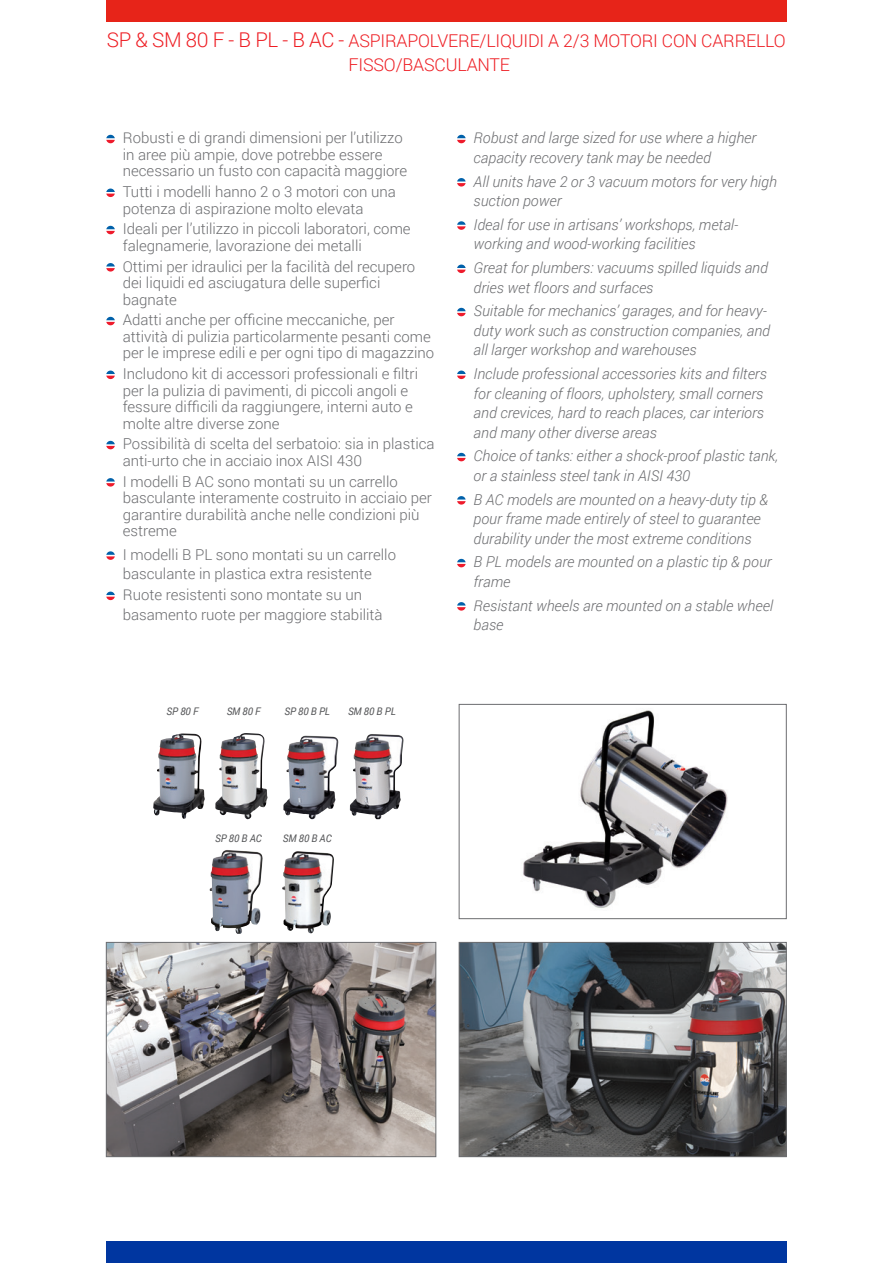
<style>
.page{position:relative;width:893px;height:1263px;background:#fff}
.page>*{position:absolute;margin:0;border:0;box-sizing:border-box;transform-origin:0 0}
.RIFERIMENTO_CAPITOLO{font:300 17.7px/24.5px "Roboto";letter-spacing:-.01em;color:#ee1d23}
.t1{font:300 15px/16.5px "Roboto";color:#6c6d70}
.t2{font:italic 300 15px/19.5px "Roboto";color:#6c6d70}
.t3{font:italic 10.5px "Roboto";letter-spacing:-.01em;color:#57585a;scale:.95 1}
.s1{font-size:20.4px}
</style>
<div class="page">
<div style="left:106px;top:0;width:681px;height:21px;background:#e72419"></div>
<div style="left:106px;top:1242px;width:681px;height:21px;background:#0036a0"></div>
<svg style="left:106px;top:135px;width:9px;height:8px"></svg>
<svg style="left:106px;top:189px;width:9px;height:8px"></svg>
<svg style="left:106px;top:226px;width:9px;height:8px"></svg>
<svg style="left:106px;top:263px;width:9px;height:9px"></svg>
<svg style="left:106px;top:317px;width:9px;height:8px"></svg>
<svg style="left:106px;top:371px;width:9px;height:8px"></svg>
<svg style="left:106px;top:441px;width:9px;height:8px"></svg>
<svg style="left:106px;top:478px;width:9px;height:9px"></svg>
<svg style="left:106px;top:551px;width:9px;height:9px"></svg>
<svg style="left:106px;top:592px;width:9px;height:8px"></svg>
<svg style="left:457px;top:135px;width:9px;height:8px"></svg>
<svg style="left:457px;top:178px;width:9px;height:9px"></svg>
<svg style="left:457px;top:221px;width:9px;height:9px"></svg>
<svg style="left:457px;top:265px;width:9px;height:8px"></svg>
<svg style="left:457px;top:308px;width:9px;height:8px"></svg>
<svg style="left:457px;top:371px;width:9px;height:8px"></svg>
<svg style="left:457px;top:453px;width:9px;height:8px"></svg>
<svg style="left:457px;top:496px;width:9px;height:9px"></svg>
<svg style="left:457px;top:559px;width:9px;height:8px"></svg>
<svg style="left:457px;top:602px;width:9px;height:9px"></svg>
<img style="left:108px;top:944px;width:326px;height:211px">
<div style="left:106px;top:942px;width:330px;height:215px;border:1px solid #6c6d70"></div>
<img style="left:523px;top:710px;width:205px;height:198px">
<div style="left:459px;top:704px;width:328px;height:215px;border:1px solid #6c6d70"></div>
<img style="left:461px;top:944px;width:324px;height:211px">
<div style="left:459px;top:942px;width:328px;height:215px;border:1px solid #6c6d70"></div>
<img style="left:215px;top:733px;width:53px;height:86px">
<img style="left:283px;top:735px;width:55px;height:84px">
<img style="left:350px;top:734px;width:54px;height:85px">
<img style="left:210px;top:850px;width:53px;height:84px">
<img style="left:282px;top:851px;width:52px;height:82px">
<img style="left:153px;top:733px;width:52px;height:86px">
<p class="RIFERIMENTO_CAPITOLO" style="left:348px;top:28px;width:439px;text-indent:-242px"><span class="s1">SP &amp; SM 80 F - B PL - B AC -</span> ASPIRAPOLVERE/LIQUIDI A 2/3 MOTORI CON CARRELLO<br>FISSO/BASCULANTE</p>
<p class="t1" style="left:123px;top:129px;width:286px">Robusti e di grandi dimensioni per l’utilizzo in aree più ampie, dove potrebbe essere necessario un fusto con capacità maggiore</p>
<p class="t1" style="left:123px;top:183px;width:275px">Tutti i modelli hanno 2 o 3 motori con una potenza di aspirazione molto elevata</p>
<p class="t1" style="left:123px;top:220px;width:289px">Ideali per l’utilizzo in piccoli laboratori, come falegnamerie, lavorazione dei metalli</p>
<p class="t1" style="left:123px;top:257px;width:294px">Ottimi per idraulici per la facilità del recupero dei liquidi ed asciugatura delle superfici bagnate</p>
<p class="t1" style="left:123px;top:311px;width:313px">Adatti anche per officine meccaniche, per attività di pulizia particolarmente pesanti come per le imprese edili e per ogni tipo di magazzino</p>
<p class="t1" style="left:123px;top:365px;width:297px">Includono kit di accessori professionali e filtri per la pulizia di pavimenti, di piccoli angoli e fessure difficili da raggiungere, interni auto e molte altre diverse zone</p>
<p class="t1" style="left:123px;top:435px;width:313px">Possibilità di scelta del serbatoio: sia in plastica anti-urto che in acciaio inox AISI 430</p>
<p class="t1" style="left:123px;top:472px;width:311px">I modelli B AC sono montati su un carrello basculante interamente costruito in acciaio per garantire durabilità anche nelle condizioni più estreme</p>
<p class="t1" style="left:123px;top:544px;width:275px;line-height:19.5px">I modelli B PL sono montati su un carrello basculante in plastica extra resistente</p>
<p class="t1" style="left:123px;top:584px;width:261px;line-height:19.5px">Ruote resistenti sono montate su un basamento ruote per maggiore stabilità</p>
<p class="t3" style="left:167px;top:704px;width:35px">SP 80 F</p>
<p class="t3" style="left:227px;top:704px;width:37px">SM 80 F</p>
<p class="t3" style="left:284px;top:704px;width:49px">SP 80 B PL</p>
<p class="t3" style="left:348px;top:704px;width:52px">SM 80 B PL</p>
<p class="t2" style="left:474px;top:128px;width:284px">Robust and large sized for use where a higher capacity recovery tank may be needed</p>
<p class="t2" style="left:474px;top:171px;width:305px">All units have 2 or 3 vacuum motors for very high suction power</p>
<p class="t2" style="left:474px;top:214px;width:266px">Ideal for use in artisans’ workshops, metal&shy;working and wood-working facilities</p>
<p class="t2" style="left:474px;top:257px;width:296px">Great for plumbers: vacuums spilled liquids and dries wet floors and surfaces</p>
<p class="t2" style="left:474px;top:301px;width:298px">Suitable for mechanics’ garages, and for heavy&shy;duty work such as construction companies, and all larger workshop and warehouses</p>
<p class="t2" style="left:474px;top:363px;width:295px">Include professional accessories kits and filters for cleaning of floors, upholstery, small corners and crevices, hard to reach places, car interiors and many other diverse areas</p>
<p class="t2" style="left:474px;top:446px;width:306px">Choice of tanks: either a shock-proof plastic tank, or a stainless steel tank in AISI 430</p>
<p class="t2" style="left:474px;top:489px;width:296px">B AC models are mounted on a heavy-duty tip &amp; pour frame made entirely of steel to guarantee durability under the most extreme conditions</p>
<p class="t2" style="left:474px;top:552px;width:300px">B PL models are mounted on a plastic tip &amp; pour frame</p>
<p class="t2" style="left:474px;top:595px;width:301px">Resistant wheels are mounted on a stable wheel base</p>
<p class="t3" style="left:215px;top:830px;width:50px">SP 80 B AC</p>
<p class="t3" style="left:283px;top:830px;width:53px">SM 80 B AC</p>
</div>
